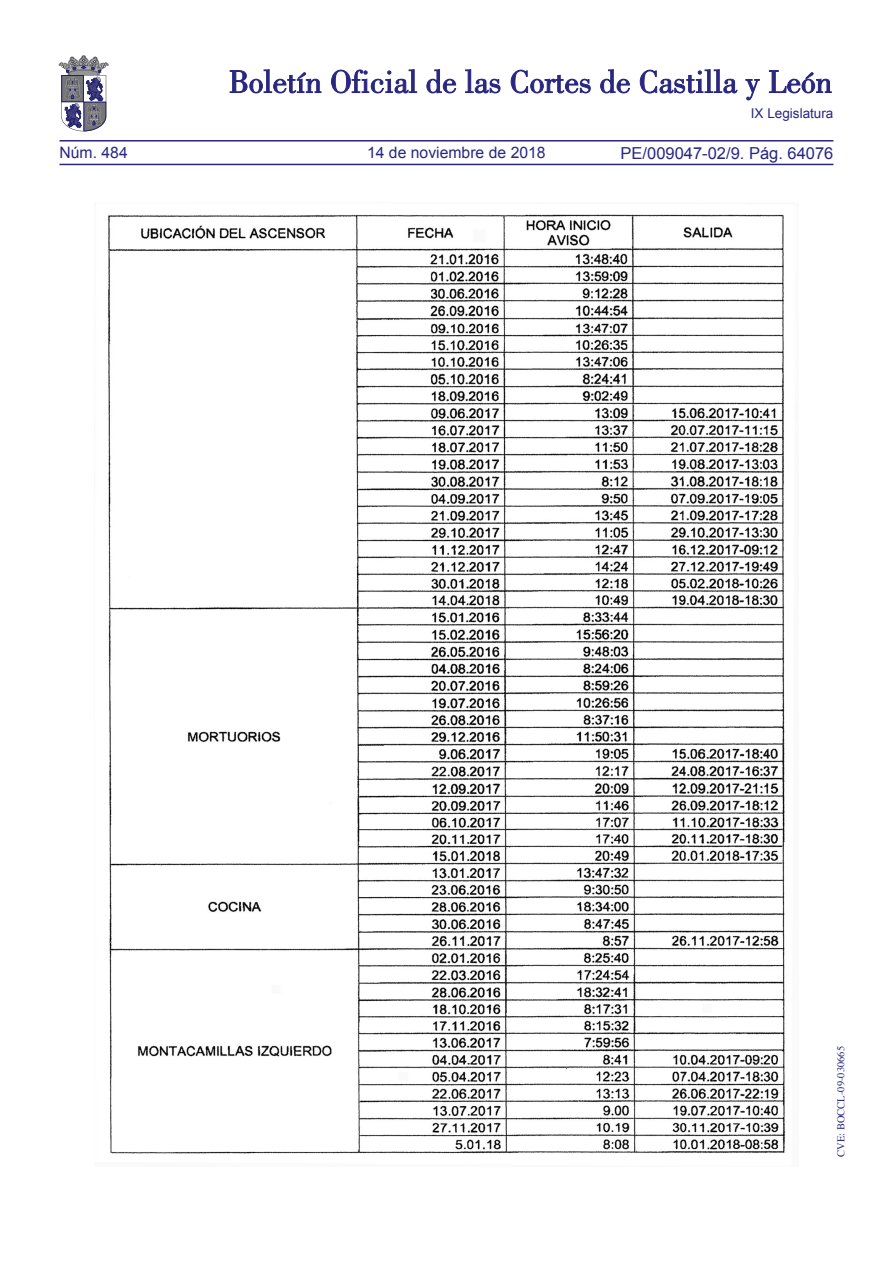
<style>
.page{position:relative;width:893px;height:1263px;background:#fff}
.page>*{position:absolute;margin:0;border:0;box-sizing:border-box;transform-origin:0 0}
.t1{font:16.5px "Arial";color:#292780}
.t2{font:15.75px "Arial";color:#292780}
.t3{font:13.5px "Arial";color:#292780}
.t4{font:10.5px "Times";color:#292780}
</style>
<div class="page">
<hr style="left:60px;top:164px;width:773px;height:1px;background:#292780">
<hr style="left:60px;top:140px;width:773px;height:2px;background:#292780">
<svg style="left:230px;top:69px;width:91px;height:24px"></svg>
<svg style="left:331px;top:69px;width:86px;height:24px"></svg>
<svg style="left:426px;top:69px;width:30px;height:24px"></svg>
<svg style="left:465px;top:69px;width:35px;height:24px"></svg>
<svg style="left:511px;top:70px;width:80px;height:23px"></svg>
<svg style="left:600px;top:69px;width:30px;height:24px"></svg>
<svg style="left:640px;top:69px;width:97px;height:24px"></svg>
<svg style="left:745px;top:79px;width:15px;height:21px"></svg>
<svg style="left:769px;top:70px;width:62px;height:23px"></svg>
<svg style="left:59px;top:55px;width:49px;height:76px"></svg>
<img style="left:108px;top:214px;width:678px;height:940px">
<p class="t2" style="left:60px;top:142px;width:70px">Núm. 484</p>
<p class="t2" style="left:367px;top:142px;width:180px">14 de noviembre de 2018</p>
<p class="t3" style="left:751px;top:105px;width:84px">IX Legislatura</p>
<p class="t1" style="left:621px;top:142px;width:214px">PE/009047-02/9. Pág. 64076</p>
<p class="t4" style="left:831px;top:1157px;width:112px;rotate:-90deg">CVE: BOCCL-09-030665</p>
</div>
